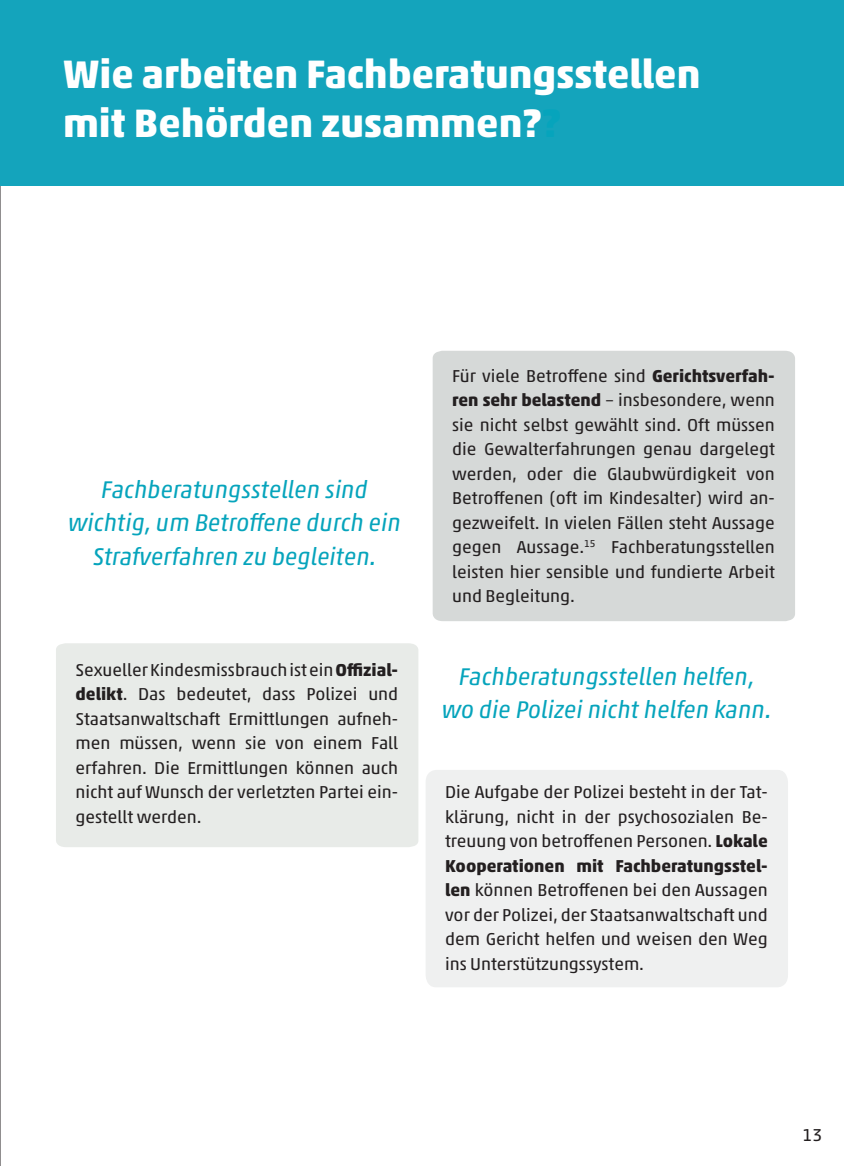
<style>
.page{position:relative;width:844px;height:1166px;background:#fff}
.page>*{position:absolute;margin:0;border:0;box-sizing:border-box;transform-origin:0 0}
.t1{font:700 40.25px/49px "Akko Pro";color:#fff}
.t2{font:italic 24.5px/33.2px "Akko Pro";color:#06a4bc;text-align:center}
.t3{font:17.5px/24.5px "Akko Pro";color:#231f20;text-align:justify}
.s1{color:#06a4bc}
.s2{font-weight:700}
</style>
<div class="page">
<hr style="left:0;top:0;width:1px;height:1166px;background:#231f20">
<div style="left:0;top:0;width:843px;height:186px;background:#14a4bc"></div>
<div style="left:56px;top:643px;width:362px;height:204px;background:#e8ebe8"></div>
<div style="left:432px;top:351px;width:362px;height:270px;background:#d6d9d8"></div>
<div style="left:426px;top:770px;width:361px;height:217px;background:#eff0f0"></div>
<h1 class="t1" style="left:63px;top:49px;width:638px">Wie arbeiten Fachberatungsstellen mit Behörden zusammen?<span class="s1">?</span></h1>
<h2 class="t2" style="left:68px;top:473px;width:334px">Fachberatungsstellen sind wichtig, um Betroffene durch ein<br>Strafverfahren zu begleiten.</h2>
<p class="t3" style="left:75px;top:657px;width:324px">Sexueller Kindesmissbrauch ist ein <span class="s2">Offizial&shy;delikt</span>. Das bedeutet, dass Polizei und Staatsanwaltschaft Ermittlungen aufneh&shy;men müssen, wenn sie von einem Fall erfahren. Die Ermittlungen können auch nicht auf Wunsch der verletzten Partei ein&shy;gestellt werden.</p>
<p class="t3" style="left:452px;top:363px;width:324px">Für viele Betroffene sind <span class="s2">Gerichtsverfah&shy;ren sehr belastend</span> – insbesondere, wenn sie nicht selbst gewählt sind. Oft müssen die Gewalterfahrungen genau dargelegt werden, oder die Glaubwürdigkeit von Betroffenen (oft im Kindesalter) wird an&shy;gezweifelt. In vielen Fällen steht Aussage gegen Aussage.<sup>15</sup> Fachberatungsstellen leisten hier sensible und fundierte Arbeit und Begleitung.</p>
<h2 class="t2" style="left:441px;top:659px;width:331px">Fachberatungsstellen helfen, wo die Polizei nicht helfen kann.</h2>
<p class="t3" style="left:445px;top:780px;width:324px">Die Aufgabe der Polizei besteht in der Tat&shy;klärung, nicht in der psychosozialen Be&shy;treuung von betroffenen Personen. <span class="s2">Lokale Kooperationen mit Fachberatungsstel&shy;len</span> können Betroffenen bei den Aussagen vor der Polizei, der Staatsanwaltschaft und dem Gericht helfen und weisen den Weg ins Unterstützungssystem.</p>
<p class="t3" style="left:802px;top:1123px;width:21px">13</p>
</div>
